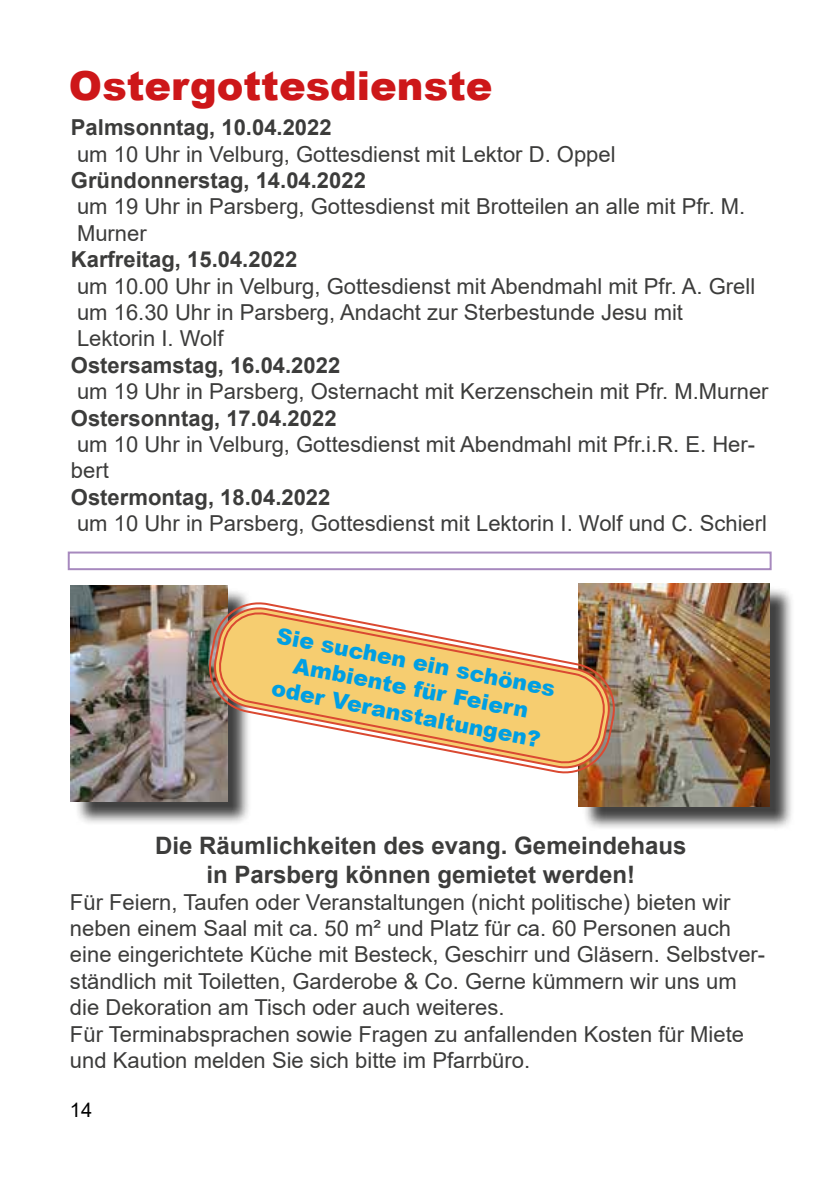
<style>
.page{position:relative;width:840px;height:1191px;background:#fff}
.page>*{position:absolute;margin:0;border:0;box-sizing:border-box;transform-origin:0 0}
.t1{font:900 40px "Arial";color:#cd1719}
.t2{font:700 24px/28.8px "Arial";color:#3c3c3b;text-align:center}
.t3{font:22px/26.4px "Arial";color:#3c3c3b}
.t4{font:700 22px "Arial";color:#3c3c3b}
.t5{font:900 22px/26.4px "Arial";color:#009fe3;text-align:center}
.t6{font:20px "Arial";color:#000}
</style>
<div class="page">
<div style="left:74px;top:588px;width:178px;height:238px;background:#000;opacity:.75"></div>
<img style="left:71px;top:585px;width:156px;height:216px">
<div style="left:581px;top:586px;width:213px;height:244px;background:#000;opacity:.75"></div>
<img style="left:578px;top:583px;width:191px;height:223px">
<img style="left:203px;top:599px;width:416px;height:179px">
<img style="left:209px;top:605px;width:405px;height:168px">
<svg style="left:214px;top:610px;width:395px;height:158px"></svg>
<div style="left:68px;top:551px;width:703px;height:19px;border:2px solid #a789be"></div>
<h1 class="t1" style="left:69px;top:56px;width:425px">Ostergottesdienste</h1>
<p class="t4" style="left:71px;top:112px;width:262px">Palmsonntag, 10.04.2022</p>
<p class="t3" style="left:77px;top:140px;width:540px">um 10 Uhr in Velburg, Gottesdienst mit Lektor D. Oppel</p>
<p class="t4" style="left:71px;top:165px;width:296px">Gründonnerstag, 14.04.2022</p>
<p class="t3" style="left:77px;top:193px;width:669px">um 19 Uhr in Parsberg, Gottesdienst mit Brotteilen an alle mit Pfr. M.<br>Murner</p>
<p class="t4" style="left:71px;top:244px;width:228px">Karfreitag, 15.04.2022</p>
<p class="t3" style="left:77px;top:272px;width:679px">um 10.00 Uhr in Velburg, Gottesdienst mit Abendmahl mit Pfr. A. Grell um 16.30 Uhr in Parsberg, Andacht zur Sterbestunde Jesu mit<br>Lektorin I. Wolf</p>
<p class="t4" style="left:71px;top:349px;width:271px">Ostersamstag, 16.04.2022</p>
<p class="t3" style="left:77px;top:378px;width:692px">um 19 Uhr in Parsberg, Osternacht mit Kerzenschein mit Pfr. M.Murner</p>
<p class="t4" style="left:71px;top:402px;width:267px">Ostersonntag, 17.04.2022</p>
<p class="t3" style="left:71px;top:431px;width:685px">um 10 Uhr in Velburg, Gottesdienst mit Abendmahl mit Pfr.i.R. E. Her&shy;bert</p>
<p class="t4" style="left:71px;top:481px;width:261px">Ostermontag, 18.04.2022</p>
<p class="t3" style="left:77px;top:510px;width:691px">um 10 Uhr in Parsberg, Gottesdienst mit Lektorin I. Wolf und C. Schierl</p>
<p class="t5" style="left:279px;top:621px;width:284px;rotate:11deg">Sie suchen ein schönes<br>Ambiente für Feiern oder Veranstaltungen?</p>
<p class="t2" style="left:155px;top:831px;width:532px">Die Räumlichkeiten des evang. Gemeindehaus in Parsberg können gemietet werden!</p>
<p class="t3" style="left:70px;top:888px;width:696px">Für Feiern, Taufen oder Veranstaltungen (nicht politische) bieten wir neben einem Saal mit ca. 50 m² und Platz für ca. 60 Personen auch eine eingerichtete Küche mit Besteck, Geschirr und Gläsern. Selbstver&shy;ständlich mit Toiletten, Garderobe &amp; Co. Gerne kümmern wir uns um die Dekoration am Tisch oder auch weiteres.<br>Für Terminabsprachen sowie Fragen zu anfallenden Kosten für Miete und Kaution melden Sie sich bitte im Pfarrbüro.</p>
<p class="t6" style="left:70px;top:1095px;width:24px">14</p>
</div>
